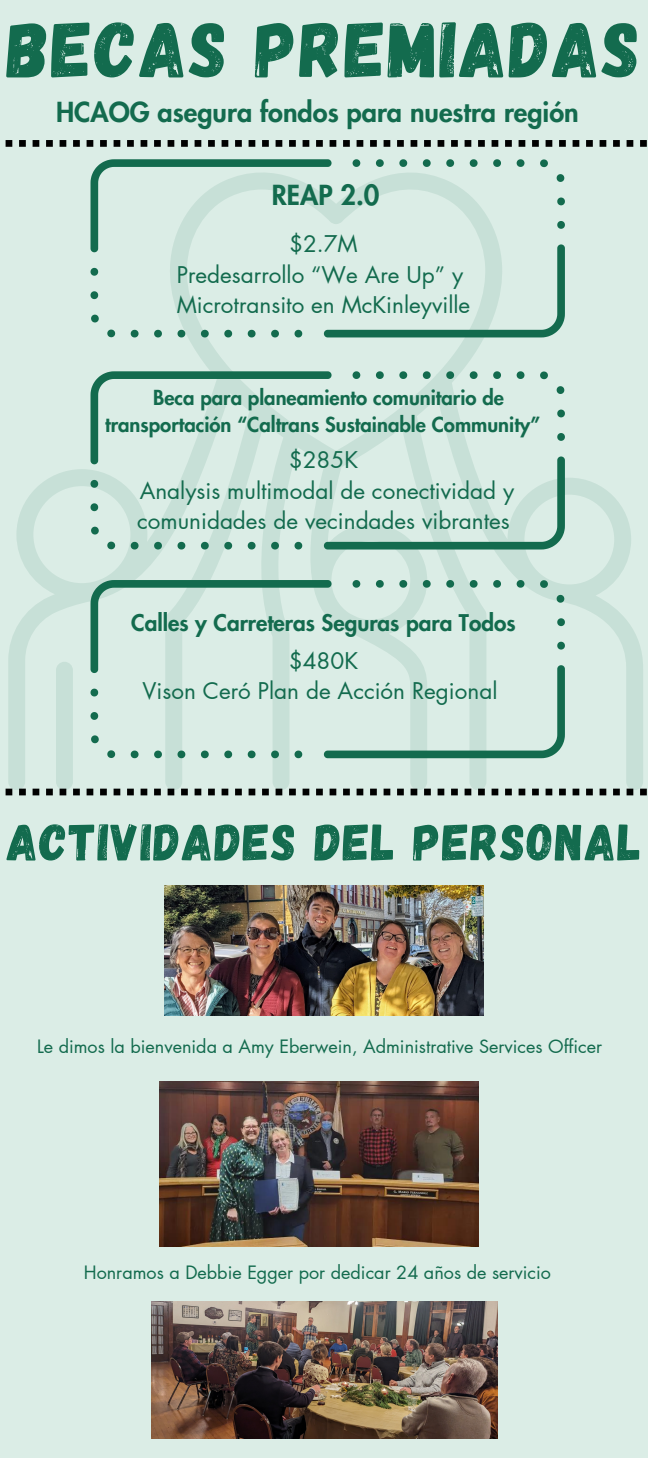
<style>
.page{position:relative;width:648px;height:1458px;background:#dbede6}
.page>*{position:absolute;margin:0;border:0;box-sizing:border-box;transform-origin:0 0}
.t1{font:78.75px "Gagalin";letter-spacing:.03em;color:#136b4e}
.t2{font:51.75px "Gagalin";letter-spacing:.03em;color:#136b4e}
.t3{font:800 27px "Futura LT Pro";color:#136b4e}
.t4{font:22.5px/30.4px "Futura LT Pro";color:#136b4e;text-align:center}
.t5{font:800 22.5px "Futura LT Pro";color:#136b4e}
.t6{font:800 20.25px/27px "Futura LT Pro";color:#136b4e;text-align:center}
.t7{font:18px "Futura LT Pro";color:#136b4e}
</style>
<div class="page">
<svg style="left:8px;top:178px;width:635px;height:611px"></svg>
<div style="left:56px;top:662px;width:17px;height:128px;background:#c7e0d7;border-radius:8px"></div>
<svg style="left:91px;top:159px;width:474px;height:178px"></svg>
<svg style="left:6px;top:140px;width:641px;height:7px"></svg>
<svg style="left:6px;top:789px;width:641px;height:6px"></svg>
<img style="left:164px;top:885px;width:319px;height:130px">
<img style="left:160px;top:1081px;width:319px;height:166px">
<img style="left:151px;top:1302px;width:346px;height:136px">
<h3 class="t1" style="left:7px;top:-2px;width:635px">BECAS PREMIADAS</h3>
<p class="t3" style="left:56px;top:100px;width:524px">HCAOG asegura fondos para nuestra región</p>
<h1 class="t3" style="left:272px;top:183px;width:109px">REAP 2.0</h1>
<h4 class="t4" style="left:177px;top:230px;width:295px">$2.7M<br>Predesarrollo “We Are Up” y<br>Microtransito en McKinleyville</h4>
<p class="t6" style="left:105px;top:385px;width:437px">Beca para planeamiento comunitario de transportación “Caltrans Sustainable Community”</p>
<p class="t4" style="left:137px;top:446px;width:379px">$285K<br>Analysis multimodal de conectividad y comunidades de vecindades vibrantes</p>
<h6 class="t5" style="left:131px;top:613px;width:386px">Calles y Carreteras Seguras para Todos</h6>
<p class="t4" style="left:143px;top:646px;width:356px">$480K<br>Vison Ceró Plan de Acción Regional</p>
<h6 class="t2" style="left:7px;top:809px;width:636px">ACTIVIDADES DEL PERSONAL</h6>
<p class="t7" style="left:37px;top:1038px;width:567px">Le dimos la bienvenida a Amy Eberwein, Administrative Services Officer</p>
<h6 class="t7" style="left:84px;top:1264px;width:469px">Honramos a Debbie Egger por dedicar 24 años de servicio</h6>
</div>
